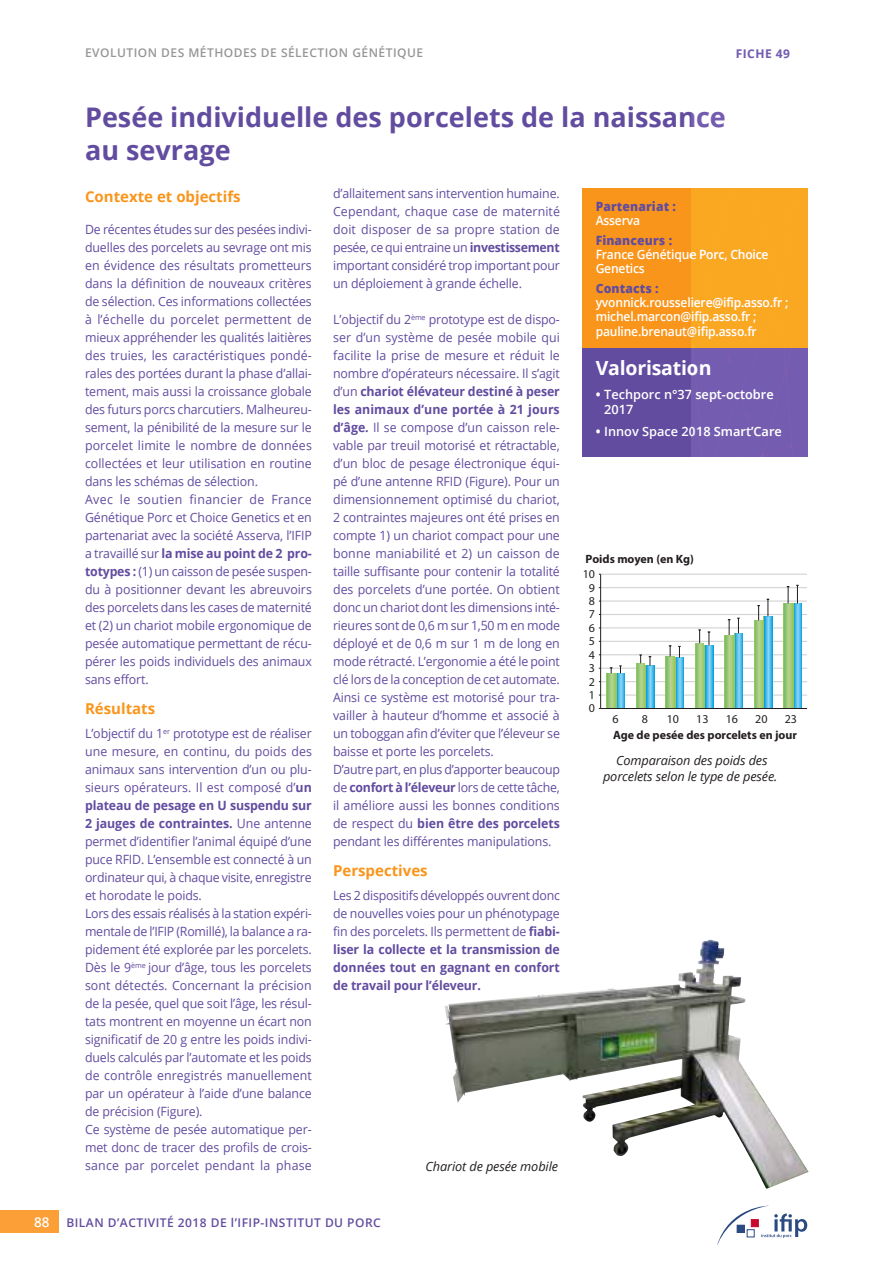
<style>
.page{position:relative;width:893px;height:1263px;background:#fff}
.page>*{position:absolute;margin:0;border:0;box-sizing:border-box;transform-origin:0 0}
.t1{font:700 27px/33px "Open Sans";color:#624ca0}
.t2{font:700 19.5px "Open Sans";letter-spacing:-.01em;color:#fff}
.t3{font:700 15px "Open Sans";color:#f9951b}
.t4{font:600 13.5px "Open Sans";color:#fff}
.t5{font:12.75px/18px "Open Sans";letter-spacing:-.01em;color:#624ca0}
.t6{font:600 12.75px/14.2px "Open Sans";letter-spacing:-.015em;color:#fff;scale:.95 1}
.t7{font:italic 12.75px/15.3px "Open Sans";letter-spacing:-.01em;color:#241f1f;text-align:center}
.t8{font:600 12.75px/15.3px "Open Sans";letter-spacing:-.015em;color:#fff}
.t9{font:800 12.75px "Open Sans";letter-spacing:.01em;color:#624ca0;scale:.95 1}
.t10{font:700 12px "Myriad Pro";color:#241f1f}
.t11{font:600 12px "Open Sans";letter-spacing:.04em;color:#624ca0}
.t12{font:600 12px "Open Sans";letter-spacing:.04em;color:#969698}
.t13{font:12px "Myriad Pro";color:#241f1f}
.t14{font:700 12px "Open Sans";letter-spacing:.04em;color:#624ca0}
.s1{font-weight:700}
</style>
<div class="page">
<svg style="left:717px;top:1205px;width:90px;height:40px"></svg>
<div style="left:583px;top:347px;width:225px;height:110px;background:#624ca0"></div>
<div style="left:583px;top:189px;width:225px;height:159px;background:#f9951b"></div>
<div style="left:0;top:1210px;width:58px;height:23px;background:#fc9f37"></div>
<svg style="left:691px;top:188px;width:59px;height:752px"></svg>
<svg style="left:750px;top:188px;width:58px;height:521px"></svg>
<img style="left:444px;top:940px;width:364px;height:249px">
<hr style="left:601px;top:694px;width:206px;height:2px;background:#d5d4d5">
<hr style="left:601px;top:681px;width:206px;height:1px;background:#d5d4d5">
<hr style="left:601px;top:668px;width:206px;height:1px;background:#d5d4d5">
<hr style="left:601px;top:654px;width:206px;height:1px;background:#d5d4d5">
<hr style="left:601px;top:641px;width:206px;height:1px;background:#d5d4d5">
<hr style="left:601px;top:627px;width:206px;height:1px;background:#d5d4d5">
<hr style="left:601px;top:614px;width:206px;height:1px;background:#d5d4d5">
<hr style="left:601px;top:600px;width:206px;height:2px;background:#d5d4d5">
<hr style="left:601px;top:587px;width:206px;height:1px;background:#d5d4d5">
<hr style="left:601px;top:574px;width:206px;height:1px;background:#d5d4d5">
<hr style="left:600px;top:574px;width:1px;height:134px;background:#241f1f">
<svg style="left:607px;top:673px;width:8px;height:35px"></svg>
<svg style="left:610px;top:667px;width:2px;height:6px"></svg>
<svg style="left:616px;top:673px;width:9px;height:35px"></svg>
<svg style="left:636px;top:663px;width:9px;height:45px"></svg>
<svg style="left:646px;top:666px;width:8px;height:42px"></svg>
<svg style="left:639px;top:655px;width:3px;height:8px"></svg>
<svg style="left:649px;top:656px;width:2px;height:10px"></svg>
<svg style="left:666px;top:656px;width:8px;height:52px"></svg>
<svg style="left:675px;top:658px;width:9px;height:50px"></svg>
<svg style="left:669px;top:645px;width:2px;height:11px"></svg>
<svg style="left:678px;top:646px;width:3px;height:12px"></svg>
<svg style="left:695px;top:643px;width:9px;height:65px"></svg>
<svg style="left:705px;top:645px;width:8px;height:63px"></svg>
<svg style="left:698px;top:630px;width:3px;height:13px"></svg>
<svg style="left:708px;top:632px;width:2px;height:13px"></svg>
<svg style="left:725px;top:635px;width:8px;height:73px"></svg>
<svg style="left:734px;top:633px;width:9px;height:75px"></svg>
<svg style="left:728px;top:619px;width:2px;height:16px"></svg>
<svg style="left:737px;top:618px;width:3px;height:15px"></svg>
<svg style="left:754px;top:620px;width:9px;height:88px"></svg>
<svg style="left:764px;top:616px;width:8px;height:92px"></svg>
<svg style="left:757px;top:605px;width:3px;height:15px"></svg>
<svg style="left:767px;top:599px;width:2px;height:17px"></svg>
<svg style="left:784px;top:603px;width:8px;height:105px"></svg>
<svg style="left:793px;top:603px;width:9px;height:105px"></svg>
<svg style="left:787px;top:586px;width:2px;height:17px"></svg>
<svg style="left:796px;top:585px;width:3px;height:18px"></svg>
<hr style="left:601px;top:708px;width:206px;height:1px;background:#241f1f">
<p class="t12" style="left:85px;top:44px;width:340px">EVOLUTION DES MÉTHODES DE SÉLECTION GÉNÉTIQUE</p>
<p class="t14" style="left:736px;top:45px;width:56px">FICHE 49</p>
<p class="t4" style="left:34px;top:1213px;width:17px">88</p>
<h1 class="t1" style="left:85px;top:100px;width:642px">Pesée individuelle des porcelets de la naissance au sevrage</h1>
<p class="t3" style="left:85px;top:186px;width:157px">Contexte et objectifs</p>
<p class="t5" style="left:85px;top:220px;width:228px">De récentes études sur des pesées indivi&shy;duelles des porcelets au sevrage ont mis en évidence des résultats prometteurs dans la définition de nouveaux critères de sélection. Ces informations collectées à l’échelle du porcelet permettent de mieux appréhender les qualités laitières des truies, les caractéristiques pondé&shy;rales des portées durant la phase d’allai&shy;tement, mais aussi la croissance globale des futurs porcs charcutiers. Malheureu&shy;sement, la pénibilité de la mesure sur le porcelet limite le nombre de données collectées et leur utilisation en routine dans les schémas de sélection.<br>Avec le soutien financier de France Génétique Porc et Choice Genetics et en partenariat avec la société Asserva, l’IFIP a travaillé sur <span class="s1">la mise au point de 2 pro&shy;totypes :</span> (1) un caisson de pesée suspen&shy;du à positionner devant les abreuvoirs des porcelets dans les cases de maternité et (2) un chariot mobile ergonomique de pesée automatique permettant de récu&shy;pérer les poids individuels des animaux sans effort.</p>
<p class="t3" style="left:85px;top:697px;width:72px">Résultats</p>
<p class="t5" style="left:85px;top:724px;width:228px">L’objectif du 1<sup>er</sup> prototype est de réaliser une mesure, en continu, du poids des animaux sans intervention d’un ou plu&shy;sieurs opérateurs. Il est composé d’<span class="s1">un plateau de pesage en U suspendu sur 2 jauges de contraintes.</span> Une antenne permet d’identifier l’animal équipé d’une puce RFID. L’ensemble est connecté à un ordinateur qui, à chaque visite, enregistre et horodate le poids.<br>Lors des essais réalisés à la station expéri&shy;mentale de l’IFIP (Romillé), la balance a ra&shy;pidement été explorée par les porcelets.<br>Dès le 9<sup>ème</sup> jour d’âge, tous les porcelets sont détectés. Concernant la précision de la pesée, quel que soit l’âge, les résul&shy;tats montrent en moyenne un écart non significatif de 20 g entre les poids indivi&shy;duels calculés par l’automate et les poids de contrôle enregistrés manuellement par un opérateur à l’aide d’une balance de précision (Figure).<br>Ce système de pesée automatique per&shy;met donc de tracer des profils de crois&shy;sance par porcelet pendant la phase</p>
<p class="t5" style="left:333px;top:184px;width:228px;text-align:justify">d’allaitement sans intervention humaine.<br>Cependant, chaque case de maternité doit disposer de sa propre station de pesée, ce qui entraine un <span class="s1">investissement </span>important considéré trop important pour un déploiement à grande échelle.</p>
<p class="t5" style="left:333px;top:310px;width:228px">L’objectif du 2<sup>ème</sup> prototype est de dispo&shy;ser d’un système de pesée mobile qui facilite la prise de mesure et réduit le nombre d’opérateurs nécessaire. Il s’agit d’un <span class="s1">chariot élévateur destiné à peser les animaux d’une portée à 21 jours d’âge.</span> Il se compose d’un caisson rele&shy;vable par treuil motorisé et rétractable, d’un bloc de pesage électronique équi&shy;pé d’une antenne RFID (Figure). Pour un dimensionnement optimisé du chariot, 2 contraintes majeures ont été prises en compte 1) un chariot compact pour une bonne maniabilité et 2) un caisson de taille suffisante pour contenir la totalité des porcelets d’une portée. On obtient donc un chariot dont les dimensions inté&shy;rieures sont de 0,6 m sur 1,50 m en mode déployé et de 0,6 m sur 1 m de long en mode rétracté. L’ergonomie a été le point clé lors de la conception de cet automate.<br>Ainsi ce système est motorisé pour tra&shy;vailler à hauteur d’homme et associé à un toboggan afin d’éviter que l’éleveur se baisse et porte les porcelets.<br>D’autre part, en plus d’apporter beaucoup de <span class="s1">confort à l’éleveur</span> lors de cette tâche, il améliore aussi les bonnes conditions de respect du <span class="s1">bien être des porcelets </span>pendant les différentes manipulations.</p>
<p class="t3" style="left:333px;top:859px;width:96px">Perspectives</p>
<p class="t5" style="left:333px;top:886px;width:228px;text-align:justify">Les 2 dispositifs développés ouvrent donc de nouvelles voies pour un phénotypage fin des porcelets. Ils permettent de <span class="s1">fiabi&shy;liser la collecte et la transmission de données tout en gagnant en confort de travail pour l’éleveur.</span></p>
<p class="t7" style="left:426px;top:1158px;width:134px">Chariot de pesée mobile</p>
<p class="t11" style="left:66px;top:1214px;width:316px">BILAN D’ACTIVITÉ 2018 DE l’IFIP-INSTITUT DU PORC</p>
<p class="t9" style="left:596px;top:197px;width:86px">Partenariat :</p>
<p class="t6" style="left:596px;top:213px;width:48px">Asserva</p>
<p class="t9" style="left:596px;top:230px;width:82px">Financeurs :</p>
<p class="t6" style="left:596px;top:247px;width:184px">France Génétique Porc, Choice<br>Genetics</p>
<p class="t9" style="left:596px;top:279px;width:68px">Contacts :</p>
<p class="t6" style="left:596px;top:295px;width:204px">yvonnick.rousseliere@ifip.asso.fr ; michel.marcon@ifip.asso.fr ; pauline.brenaut@ifip.asso.fr</p>
<h2 class="t2" style="left:596px;top:354px;width:117px">Valorisation</h2>
<p class="t8" style="left:604px;top:386px;width:171px;text-indent:-9px"><span class="s1">•</span> Techporc n°37 sept-octobre<br>2017</p>
<p class="t8" style="left:596px;top:423px;width:188px"><span class="s1">•</span> Innov Space 2018 Smart’Care</p>
<p class="t10" style="left:586px;top:551px;width:110px">Poids moyen (en Kg)</p>
<p class="t13" style="left:583px;top:567px;width:14px">10</p>
<p class="t13" style="left:589px;top:580px;width:8px">9</p>
<p class="t13" style="left:589px;top:593px;width:8px">8</p>
<p class="t13" style="left:589px;top:607px;width:8px">7</p>
<p class="t13" style="left:589px;top:620px;width:8px">6</p>
<p class="t13" style="left:589px;top:634px;width:8px">5</p>
<p class="t13" style="left:589px;top:647px;width:8px">4</p>
<p class="t13" style="left:589px;top:661px;width:8px">3</p>
<p class="t13" style="left:589px;top:674px;width:8px">2</p>
<p class="t13" style="left:589px;top:687px;width:8px">1</p>
<p class="t13" style="left:589px;top:701px;width:8px">0</p>
<p class="t13" style="left:612px;top:711px;width:8px">6</p>
<p class="t13" style="left:642px;top:711px;width:8px">8</p>
<p class="t13" style="left:667px;top:711px;width:14px">10</p>
<p class="t13" style="left:696px;top:711px;width:14px">13</p>
<p class="t13" style="left:726px;top:711px;width:14px">16</p>
<p class="t13" style="left:755px;top:711px;width:14px">20</p>
<p class="t13" style="left:785px;top:711px;width:14px">23</p>
<p class="t10" style="left:613px;top:727px;width:186px">Age de pesée des porcelets en jour</p>
<p class="t7" style="left:603px;top:753px;width:176px">Comparaison des poids des porcelets selon le type de pesée.</p>
</div>
